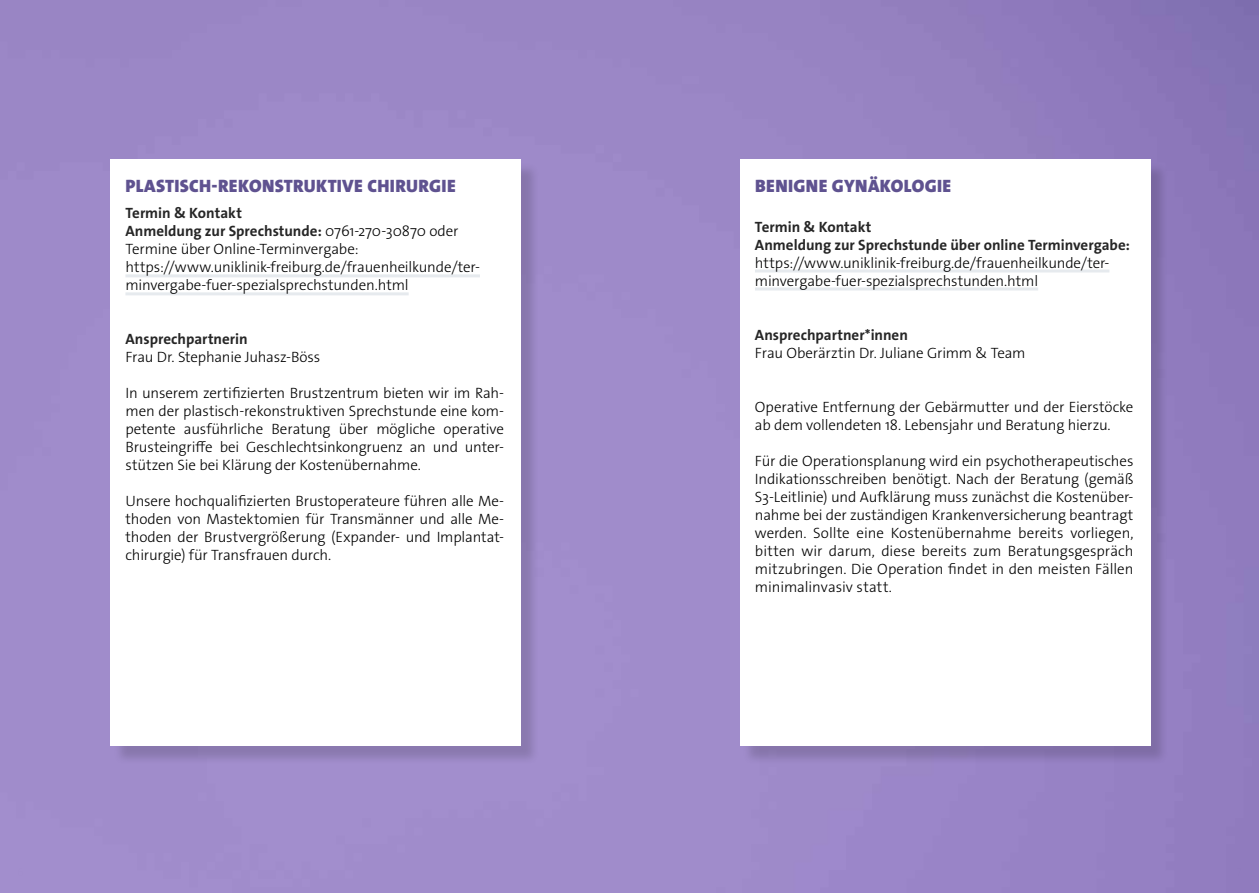
<style>
.page{position:relative;width:1259px;height:893px;background:#fff}
.page>*{position:absolute;margin:0;border:0;box-sizing:border-box;transform-origin:0 0}
.t1{font:900 18px "The Sans Os F";letter-spacing:.02em;color:#5f5290}
.t2{font:300 15px/18px "The Sans Os F";letter-spacing:-.01em;color:#000}
.t3{font:700 15px/18px "The Sans Os F";color:#262626}
.s1{font-weight:700;color:#262626}
</style>
<div class="page">
<div style="left:742px;top:162px;width:427px;height:603px;background:#000;opacity:.15"></div>
<div style="left:740px;top:159px;width:410px;height:587px;background:#fff"></div>
<div style="left:113px;top:162px;width:426px;height:603px;background:#000;opacity:.15"></div>
<div style="left:111px;top:159px;width:410px;height:587px;background:#fff"></div>
<hr style="left:125px;top:274px;width:355px;height:3px;background:#e6eaee">
<hr style="left:125px;top:292px;width:284px;height:3px;background:#e6eaee">
<hr style="left:755px;top:269px;width:354px;height:3px;background:#e6eaee">
<hr style="left:755px;top:287px;width:283px;height:3px;background:#e6eaee">
<p class="t1" style="left:126px;top:174px;width:331px">PLASTISCH-REKONSTRUKTIVE CHIRURGIE</p>
<p class="t2" style="left:125px;top:204px;width:356px"><span class="s1">Termin &amp; Kontakt<br>Anmeldung zur Sprechstunde:</span> 0761-270-30870 oder Termine über Online-Terminvergabe: https://www.uniklinik-freiburg.de/frauenheilkunde/ter&shy;minvergabe-fuer-spezialsprechstunden.html</p>
<p class="t3" style="left:125px;top:330px;width:124px">Ansprechpartnerin</p>
<p class="t2" style="left:125px;top:348px;width:196px">Frau Dr. Stephanie Juhasz-Böss</p>
<p class="t2" style="left:125px;top:384px;width:380px;text-align:justify">In unserem zertifizierten Brustzentrum bieten wir im Rah&shy;men der plastisch-rekonstruktiven Sprechstunde eine kom&shy;petente ausführliche Beratung über mögliche operative Brusteingriffe bei Geschlechtsinkongruenz an und unter&shy;stützen Sie bei Klärung der Kostenübernahme.</p>
<p class="t2" style="left:125px;top:492px;width:380px;text-align:justify">Unsere hochqualifizierten Brustoperateure führen alle Me&shy;thoden von Mastektomien für Transmänner und alle Me&shy;thoden der Brustvergrößerung (Expander- und Implantat&shy;chirurgie) für Transfrauen durch.</p>
<p class="t1" style="left:755px;top:174px;width:198px">BENIGNE GYNÄKOLOGIE</p>
<p class="t3" style="left:755px;top:218px;width:376px">Termin &amp; Kontakt<br>Anmeldung zur Sprechstunde über online Terminvergabe:</p>
<p class="t2" style="left:755px;top:254px;width:356px">https://www.uniklinik-freiburg.de/frauenheilkunde/ter&shy;minvergabe-fuer-spezialsprechstunden.html</p>
<p class="t3" style="left:755px;top:326px;width:154px">Ansprechpartner*innen</p>
<p class="t2" style="left:755px;top:344px;width:272px">Frau Oberärztin Dr. Juliane Grimm &amp; Team</p>
<p class="t2" style="left:755px;top:398px;width:380px">Operative Entfernung der Gebärmutter und der Eierstöcke ab dem vollendeten 18. Lebensjahr und Beratung hierzu.</p>
<p class="t2" style="left:755px;top:452px;width:380px;text-align:justify">Für die Operationsplanung wird ein psychotherapeutisches Indikationsschreiben benötigt. Nach der Beratung (gemäß S3-Leitlinie) und Aufklärung muss zunächst die Kostenüber&shy;nahme bei der zuständigen Krankenversicherung beantragt werden. Sollte eine Kostenübernahme bereits vorliegen, bitten wir darum, diese bereits zum Beratungsgespräch mitzubringen. Die Operation findet in den meisten Fällen minimalinvasiv statt.</p>
</div>
